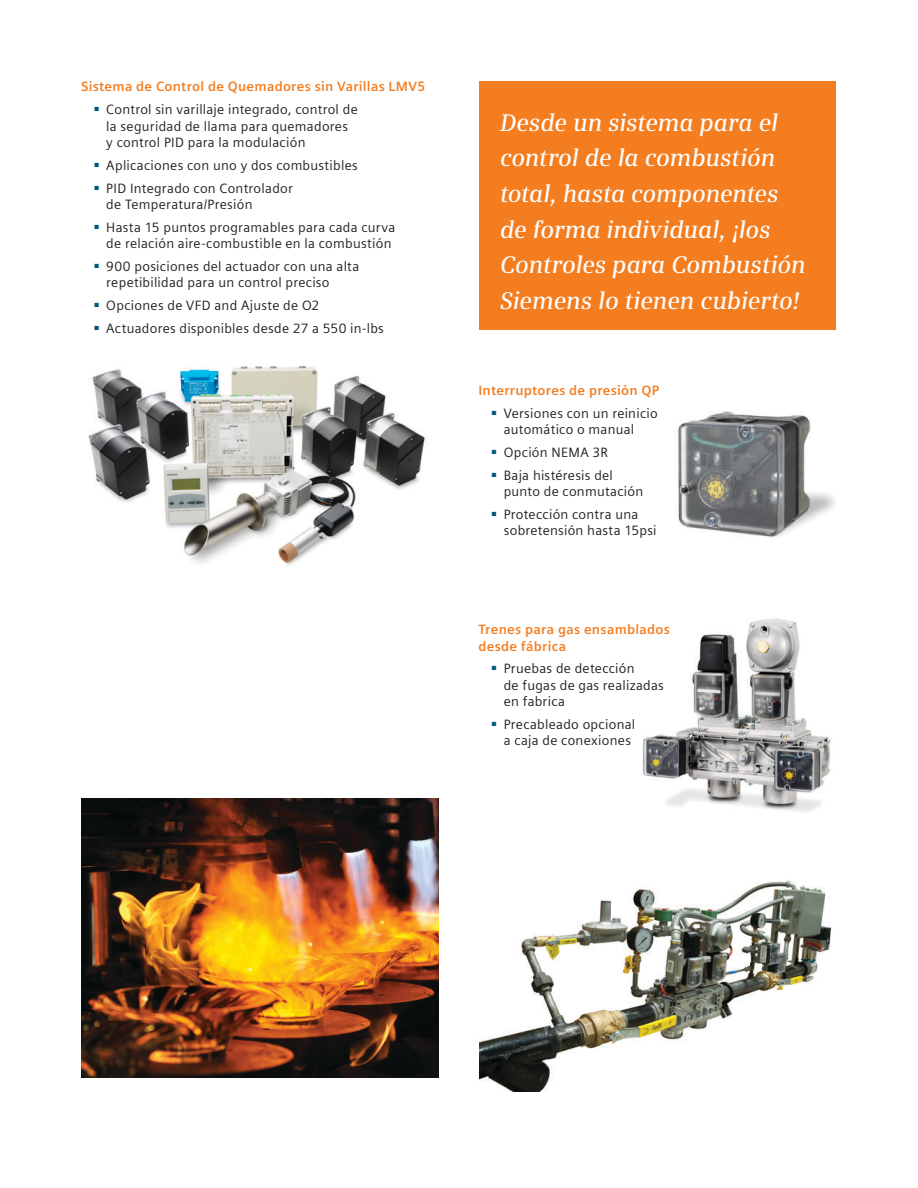
<style>
.page{position:relative;width:918px;height:1188px;background:#fff}
.page>*{position:absolute;margin:0;border:0;box-sizing:border-box;transform-origin:0 0}
.t1{font:italic 600 24px "Siemens Serif";letter-spacing:-.01em;color:#fff}
.t2{font:13.5px/16.2px "Siemens Sans";letter-spacing:.02em;color:#231f20}
.t3{font:700 13.5px/16.2px "Siemens Sans";letter-spacing:.02em;color:#f47d20}
</style>
<div class="page">
<img style="left:642px;top:618px;width:189px;height:194px">
<div style="left:479px;top:81px;width:357px;height:248px;background:#f47d20"></div>
<img style="left:88px;top:366px;width:337px;height:200px">
<img style="left:479px;top:880px;width:353px;height:212px">
<img style="left:678px;top:411px;width:157px;height:127px">
<img style="left:81px;top:799px;width:358px;height:278px">
<h2 class="t3" style="left:81px;top:79px;width:346px">Sistema de Control de Quemadores sin Varillas LMV5</h2>
<p class="t2" style="left:106px;top:102px;width:253px;text-indent:-12px"><sup>■</sup> Control sin varillaje integrado, control de la seguridad de llama para quemadores y control PID para la modulación</p>
<p class="t2" style="left:94px;top:157px;width:265px"><sup>■</sup> Aplicaciones con uno y dos combustibles</p>
<p class="t2" style="left:106px;top:180px;width:188px;text-indent:-12px"><sup>■</sup> PID Integrado con Controlador de Temperatura/Presión</p>
<p class="t2" style="left:94px;top:219px;width:302px;text-align:center"><sup>■</sup> Hasta 15 puntos programables para cada curva de relación aire-combustible en la combustión</p>
<p class="t2" style="left:106px;top:258px;width:255px;text-indent:-12px"><sup>■</sup> 900 posiciones del actuador con una alta repetibilidad para un control preciso</p>
<p class="t2" style="left:94px;top:297px;width:226px"><sup>■</sup> Opciones de VFD and Ajuste de O2</p>
<p class="t2" style="left:94px;top:320px;width:291px"><sup>■</sup> Actuadores disponibles desde 27 a 550 in-lbs</p>
<h3 class="t1" style="left:500px;top:109px;width:280px">Desde un sistema para el</h3>
<h3 class="t1" style="left:500px;top:145px;width:277px">control de la combustión</h3>
<h3 class="t1" style="left:500px;top:180px;width:280px">total, hasta componentes</h3>
<h3 class="t1" style="left:500px;top:216px;width:272px">de forma individual, ¡los</h3>
<h3 class="t1" style="left:500px;top:252px;width:307px">Controles para Combustión</h3>
<h3 class="t1" style="left:500px;top:287px;width:301px">Siemens lo tienen cubierto!</h3>
<h2 class="t3" style="left:478px;top:382px;width:182px">Interruptores de presión QP</h2>
<p class="t2" style="left:504px;top:405px;width:156px;text-indent:-12px"><sup>■</sup> Versiones con un reinicio automático o manual</p>
<p class="t2" style="left:492px;top:444px;width:117px"><sup>■</sup> Opción NEMA 3R</p>
<p class="t2" style="left:504px;top:467px;width:141px;text-indent:-12px"><sup>■</sup> Baja histéresis del punto de conmutación</p>
<p class="t2" style="left:504px;top:506px;width:154px;text-indent:-12px"><sup>■</sup> Protección contra una sobretensión hasta 15psi</p>
<h2 class="t3" style="left:478px;top:622px;width:193px">Trenes para gas ensamblados desde fábrica</h2>
<p class="t2" style="left:504px;top:661px;width:162px;text-indent:-12px"><sup>■</sup> Pruebas de detección<br>de fugas de gas realizadas en fabrica</p>
<p class="t2" style="left:492px;top:716px;width:145px;text-align:center"><sup>■</sup> Precableado opcional a caja de conexiones</p>
</div>
